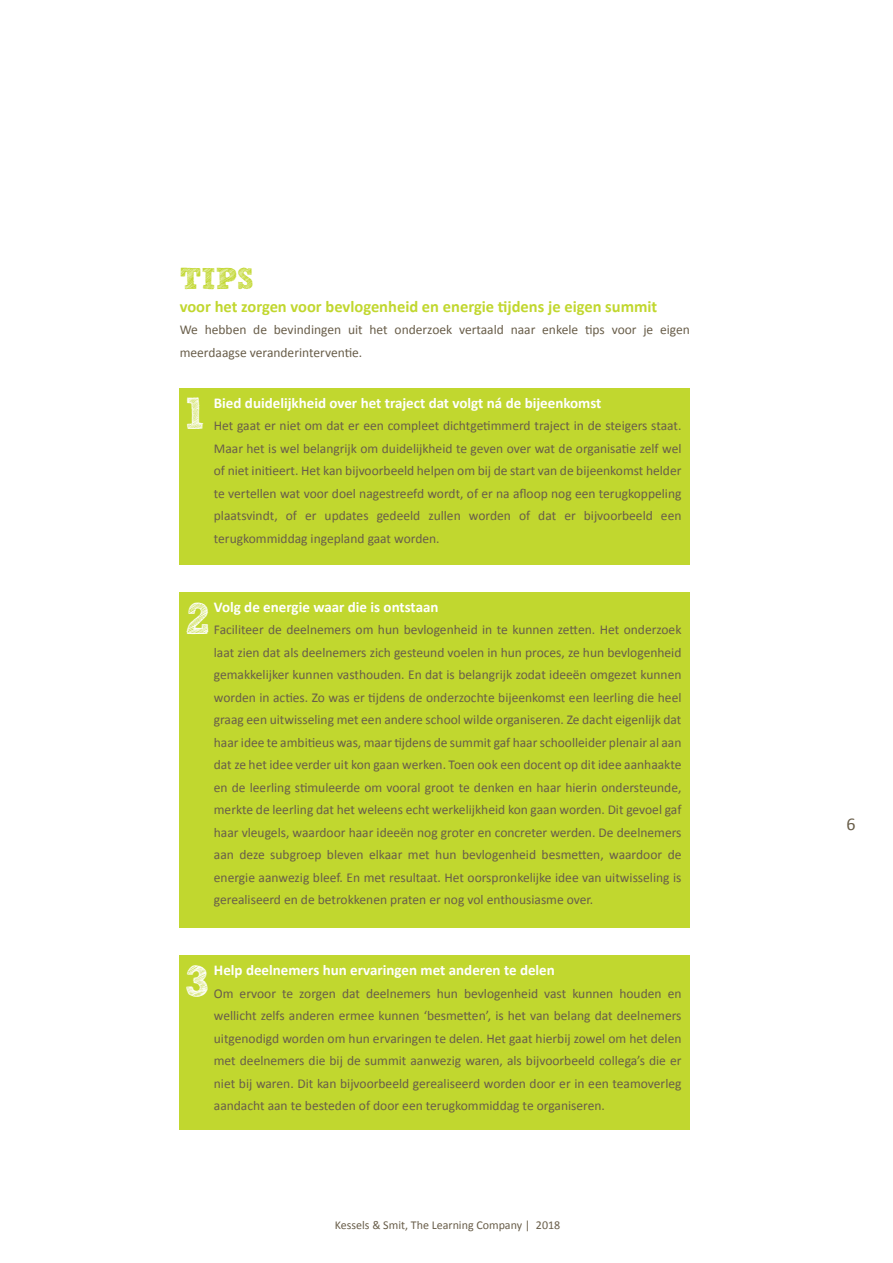
<style>
.page{position:relative;width:893px;height:1263px;background:#fff}
.page>*{position:absolute;margin:0;border:0;box-sizing:border-box;transform-origin:0 0}
.t1{font:45px "Sketch Rockwell";color:#fff}
.t2{font:30px "Sketch Rockwell";color:#c1d72f}
.t3{font:18px "Calibri";color:#695e4a}
.t4{font:700 16.5px "Calibri";color:#c1d72f}
.t5{font:700 15px "Calibri";color:#fff}
.t6{font:13.5px/22.5px "Calibri";color:#695e4a;text-align:justify}
.t7{font:12px "Calibri";color:#695e4a}
</style>
<div class="page">
<div style="left:180px;top:388px;width:510px;height:176px;background:#c1d72f"></div>
<div style="left:180px;top:592px;width:510px;height:336px;background:#c1d72f"></div>
<div style="left:180px;top:955px;width:510px;height:175px;background:#c1d72f"></div>
<h2 class="t2" style="left:180px;top:262px;width:75px">TIPS</h2>
<p class="t4" style="left:180px;top:295px;width:479px">voor het zorgen voor bevlogenheid en energie tijdens je eigen summit</p>
<p class="t6" style="left:180px;top:318px;width:512px">We hebben de bevindingen uit het onderzoek vertaald naar enkele tips voor je eigen meerdaagse veranderinterventie.</p>
<h1 class="t1" style="left:185px;top:389px;width:21px">1</h1>
<p class="t5" style="left:214px;top:393px;width:389px">Bied duidelijkheid over het traject dat volgt ná de bijeenkomst</p>
<p class="t6" style="left:214px;top:414px;width:469px">Het gaat er niet om dat er een compleet dichtgetimmerd traject in de steigers staat.<br>Maar het is wel belangrijk om duidelijkheid te geven over wat de organisatie zelf wel of niet initieert. Het kan bijvoorbeeld helpen om bij de start van de bijeenkomst helder te vertellen wat voor doel nagestreefd wordt, of er na afloop nog een terugkoppeling plaatsvindt, of er updates gedeeld zullen worden of dat er bijvoorbeeld een terugkommiddag ingepland gaat worden.</p>
<p class="t5" style="left:214px;top:597px;width:226px">Volg de energie waar die is ontstaan</p>
<p class="t6" style="left:214px;top:618px;width:469px">Faciliteer de deelnemers om hun bevlogenheid in te kunnen zetten. Het onderzoek laat zien dat als deelnemers zich gesteund voelen in hun proces, ze hun bevlogenheid gemakkelijker kunnen vasthouden. En dat is belangrijk zodat ideeën omgezet kunnen worden in acties. Zo was er tijdens de onderzochte bijeenkomst een leerling die heel graag een uitwisseling met een andere school wilde organiseren. Ze dacht eigenlijk dat haar idee te ambitieus was, maar tijdens de summit gaf haar schoolleider plenair al aan dat ze het idee verder uit kon gaan werken. Toen ook een docent op dit idee aanhaakte en de leerling stimuleerde om vooral groot te denken en haar hierin ondersteunde, merkte de leerling dat het weleens echt werkelijkheid kon gaan worden. Dit gevoel gaf haar vleugels, waardoor haar ideeën nog groter en concreter werden. De deelnemers aan deze subgroep bleven elkaar met hun bevlogenheid besmetten, waardoor de energie aanwezig bleef. En met resultaat. Het oorspronkelijke idee van uitwisseling is gerealiseerd en de betrokkenen praten er nog vol enthousiasme over.</p>
<h1 class="t1" style="left:185px;top:594px;width:26px">2</h1>
<p class="t5" style="left:214px;top:961px;width:342px">Help deelnemers hun ervaringen met anderen te delen</p>
<p class="t6" style="left:214px;top:982px;width:469px">Om ervoor te zorgen dat deelnemers hun bevlogenheid vast kunnen houden en wellicht zelfs anderen ermee kunnen ‘besmetten’, is het van belang dat deelnemers uitgenodigd worden om hun ervaringen te delen. Het gaat hierbij zowel om het delen met deelnemers die bij de summit aanwezig waren, als bijvoorbeeld collega’s die er niet bij waren. Dit kan bijvoorbeeld gerealiseerd worden door er in een teamoverleg aandacht aan te besteden of door een terugkommiddag te organiseren.</p>
<h1 class="t1" style="left:185px;top:957px;width:26px">3</h1>
<p class="t7" style="left:335px;top:1218px;width:227px">Kessels &amp; Smit, The Learning Company | 2018</p>
<h3 class="t3" style="left:846px;top:813px;width:11px">6</h3>
</div>
